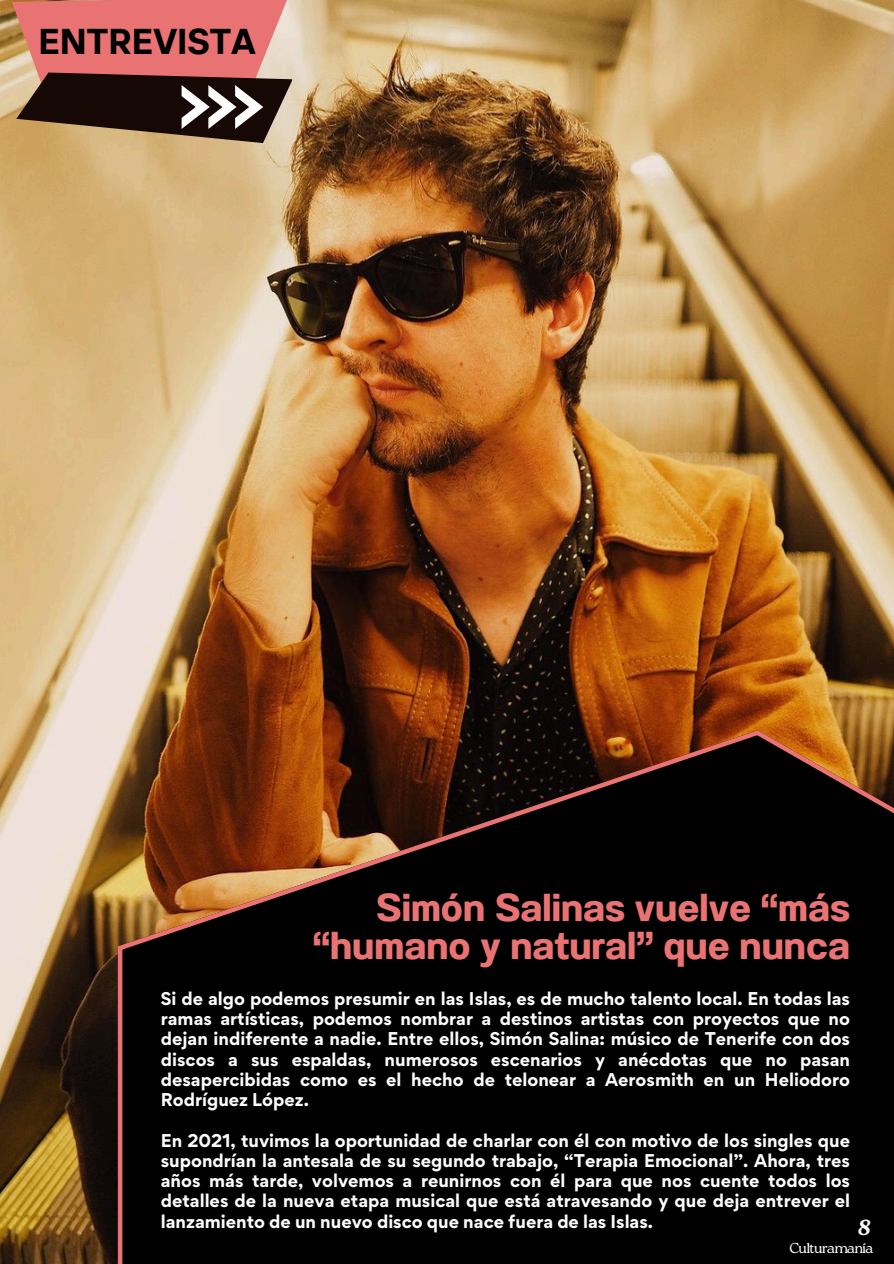
<style>
.page{position:relative;width:894px;height:1264px;background:#fff}
.page>*{position:absolute;margin:0;border:0;box-sizing:border-box;transform-origin:0 0}
.t1{font:700 38.85px/38.2px "Anantason";color:#e97372;text-align:right}
.t2{font:700 35.7px "TT Interphases";color:#000}
.t3{font:italic 700 21.9px "Roca Two";color:#fdfdfd}
.t4{font:700 16.5px/20.2px "Gordita";color:#fdfdfd;text-align:justify}
.t5{font:300 14.4px "Roca Two";letter-spacing:-.065em;color:#fdfdfd}
</style>
<div class="page">
<img style="left:0;top:0;width:893px;height:1263px">
<svg style="left:118px;top:730px;width:775px;height:533px;background:#160b05"></svg>
<svg style="left:8px;top:0;width:284px;height:144px;background:#a4655b"></svg>
<h2 class="t2" style="left:38px;top:18px;width:218px">ENTREVISTA</h2>
<p class="t1" style="left:313px;top:888px;width:538px">Simón Salinas vuelve “más “humano y natural” que nunca</p>
<h1 class="t4" style="left:161px;top:988px;width:690px">Si de algo podemos presumir en las Islas, es de mucho talento local. En todas las ramas artísticas, podemos nombrar a destinos artistas con proyectos que no dejan indiferente a nadie. Entre ellos, Simón Salina: músico de Tenerife con dos discos a sus espaldas, numerosos escenarios y anécdotas que no pasan desapercibidas como es el hecho de telonear a Aerosmith en un Heliodoro Rodríguez López.</h1>
<p class="t4" style="left:161px;top:1129px;width:690px">En 2021, tuvimos la oportunidad de charlar con él con motivo de los singles que supondrían la antesala de su segundo trabajo, “Terapia Emocional”. Ahora, tres años más tarde, volvemos a reunirnos con él para que nos cuente todos los detalles de la nueva etapa musical que está atravesando y que deja entrever el lanzamiento de un nuevo disco que nace fuera de las Islas.</p>
<h3 class="t3" style="left:857px;top:1214px;width:14px">8</h3>
<h3 class="t5" style="left:789px;top:1239px;width:85px">Culturamanía</h3>
</div>
